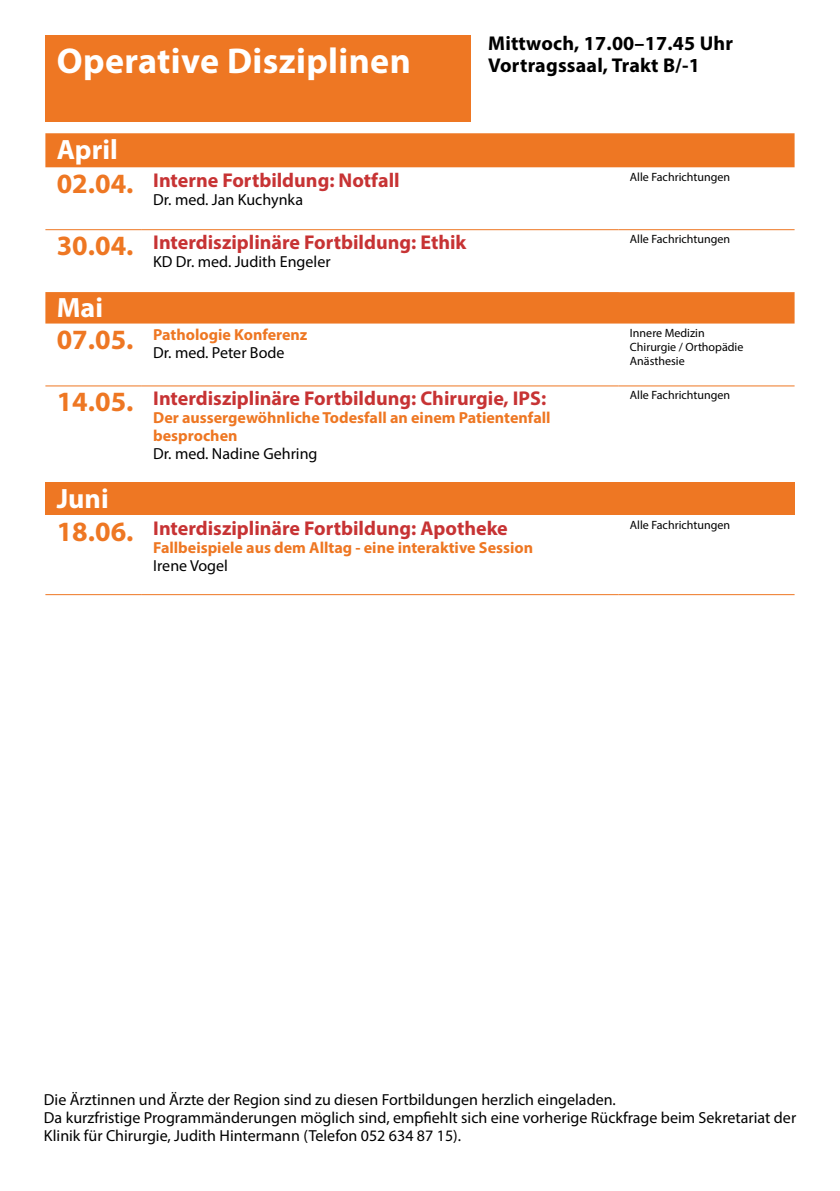
<style>
.page{position:relative;width:840px;height:1191px;background:#fff}
.page>*{position:absolute;margin:0;border:0;box-sizing:border-box;transform-origin:0 0}
.t1{font:700 36px "Myriad Pro";letter-spacing:.01em;color:#fff}
.t2{font:700 28px "Myriad Pro";color:#fff}
.t3{font:700 20px "Myriad Pro";color:#c73334}
.t4{font:700 20px/22px "Myriad Pro";letter-spacing:.01em;color:#000}
.t5{font:16px/18px "Myriad Pro";color:#000}
.t6{font:700 16px/18px "Myriad Pro";color:#ee7723}
.t7{font:12px/14px "Myriad Pro";color:#000}
.s1{font-size:28px;color:#ee7723}
.s2{font-size:28px}
.s3{font-weight:400;color:#000}
</style>
<div class="page">
<div style="left:45px;top:35px;width:426px;height:86px;background:#ee7723"></div>
<svg style="left:45px;top:133px;width:749px;height:190px"></svg>
<svg style="left:618px;top:230px;width:176px;height:157px"></svg>
<div style="left:45px;top:482px;width:573px;height:33px;background:#ee7723"></div>
<div style="left:618px;top:482px;width:176px;height:33px;background:#ee7723"></div>
<hr style="left:45px;top:229px;width:97px;height:1px;background:#ee7723">
<hr style="left:142px;top:229px;width:476px;height:1px;background:#ee7723">
<hr style="left:618px;top:229px;width:176px;height:1px;background:#ee7723">
<hr style="left:45px;top:594px;width:97px;height:1px;background:#ee7723">
<hr style="left:142px;top:594px;width:476px;height:1px;background:#ee7723">
<hr style="left:618px;top:594px;width:176px;height:1px;background:#ee7723">
<hr style="left:45px;top:385px;width:97px;height:1px;background:#ee7723">
<hr style="left:142px;top:385px;width:476px;height:1px;background:#ee7723">
<hr style="left:618px;top:385px;width:176px;height:1px;background:#ee7723">
<h1 class="t1" style="left:57px;top:38px;width:355px">Operative Disziplinen</h1>
<p class="t4" style="left:488px;top:31px;width:246px">Mittwoch, 17.00–17.45 Uhr<br>Vortragssaal, Trakt B/-1</p>
<h2 class="t2" style="left:57px;top:131px;width:62px">April</h2>
<p class="t3" style="left:57px;top:167px;width:344px"><span class="s1">02.04.</span> Interne Fortbildung: Notfall</p>
<p class="t5" style="left:153px;top:190px;width:151px">Dr. med. Jan Kuchynka</p>
<p class="t3" style="left:57px;top:229px;width:411px"><span class="s1">30.04.</span> Interdisziplinäre Fortbildung: Ethik</p>
<p class="t5" style="left:153px;top:252px;width:179px">KD Dr. med. Judith Engeler</p>
<p class="t7" style="left:629px;top:169px;width:102px">Alle Fachrichtungen</p>
<p class="t7" style="left:629px;top:232px;width:102px">Alle Fachrichtungen</p>
<h2 class="t2" style="left:57px;top:290px;width:48px">Mai</h2>
<p class="t6" style="left:153px;top:325px;width:156px;text-indent:-96px"><span class="s2">07.05.</span> Pathologie Konferenz<br><span class="s3">Dr. med. Peter Bode</span></p>
<p class="t7" style="left:629px;top:325px;width:115px">Innere Medizin<br>Chirurgie / Orthopädie<br>Anästhesie</p>
<p class="t3" style="left:57px;top:385px;width:490px"><span class="s1">14.05.</span> Interdisziplinäre Fortbildung: Chirurgie, IPS:</p>
<p class="t6" style="left:153px;top:408px;width:398px">Der aussergewöhnliche Todesfall an einem Patientenfall besprochen</p>
<p class="t5" style="left:153px;top:444px;width:166px">Dr. med. Nadine Gehring</p>
<p class="t7" style="left:629px;top:388px;width:102px">Alle Fachrichtungen</p>
<h2 class="t2" style="left:57px;top:480px;width:53px">Juni</h2>
<p class="t3" style="left:57px;top:515px;width:452px"><span class="s1">18.06.</span> Interdisziplinäre Fortbildung: Apotheke</p>
<p class="t6" style="left:153px;top:537px;width:381px">Fallbeispiele aus dem Alltag - eine interaktive Session</p>
<p class="t5" style="left:153px;top:556px;width:76px">Irene Vogel</p>
<p class="t7" style="left:629px;top:517px;width:102px">Alle Fachrichtungen</p>
<p class="t5" style="left:44px;top:1090px;width:753px">Die Ärztinnen und Ärzte der Region sind zu diesen Fortbildungen herzlich eingeladen.<br>Da kurzfristige Programmänderungen möglich sind, empfiehlt sich eine vorherige Rückfrage beim Sekretariat der<br>Klinik für Chirurgie, Judith Hintermann (Telefon 052 634 87 15).</p>
</div>
